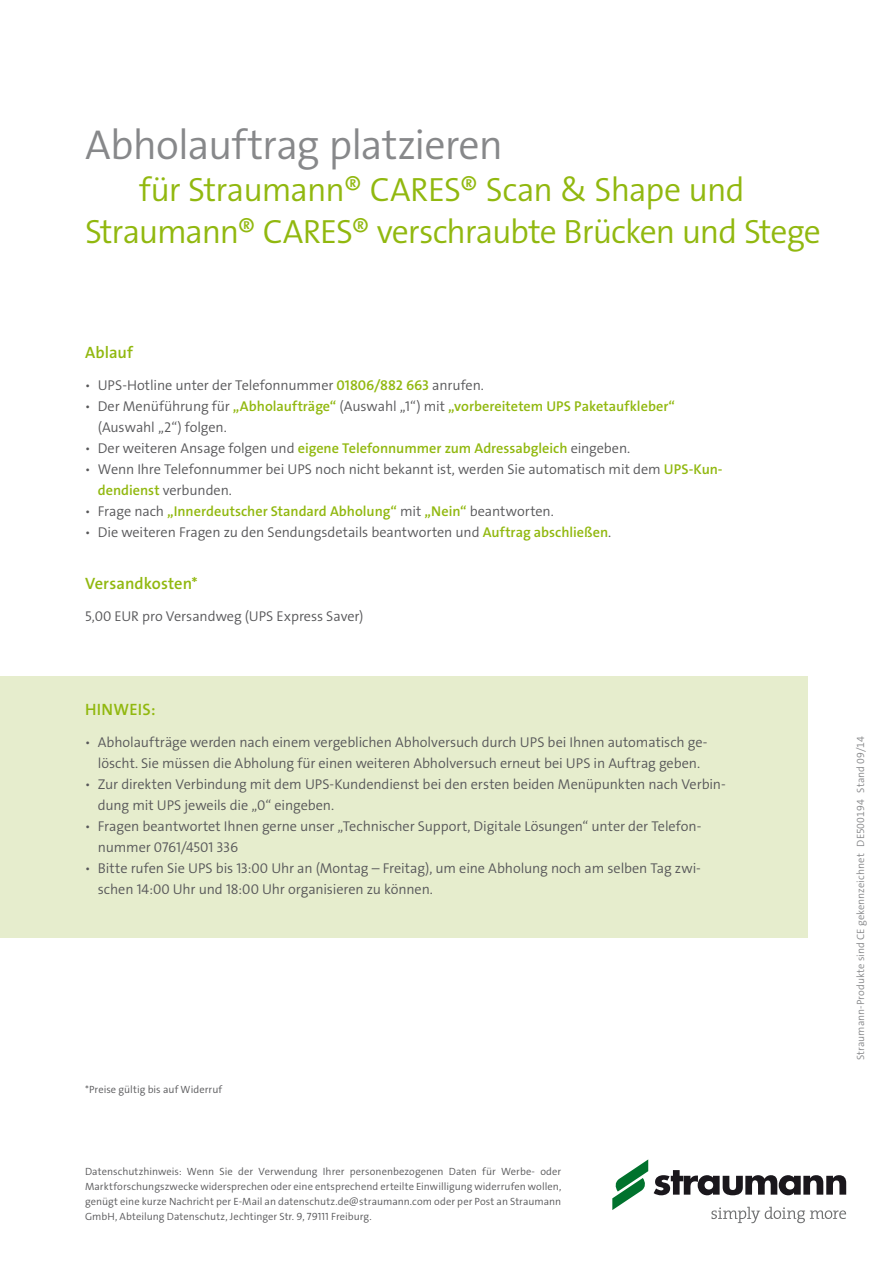
<style>
.page{position:relative;width:893px;height:1263px;background:#fff}
.page>*{position:absolute;margin:0;border:0;box-sizing:border-box;transform-origin:0 0}
.t1{font:42px "The Sans LP4 Se Lig";letter-spacing:-.02em;color:#87888a}
.t2{font:33.75px/42px "The Sans LP4 Se Lig";letter-spacing:-.03em;color:#91b80f}
.t3{font:16.5px "The Sans LP6 Se Bld";letter-spacing:.005em;color:#91b80f}
.t4{font:14.25px "The Sans LP4 Se Lig";letter-spacing:-.005em;color:#58585a}
.t5{font:14.25px "The Sans LP6 Se Bld";color:#91b80f}
.t6{font:10.5px/15px "The Sans LP4 Se Lig";letter-spacing:.005em;color:#58585a;text-align:justify}
.t7{font:10.5px "The Sans LP4 Se Lig";color:#87888a}
.s1{font-family:"The Sans LP6 Se Bld";color:#91b80f}
.s2{font-family:"The Sans LP4 Se Lig";color:#58585a}
</style>
<div class="page">
<div style="left:0;top:676px;width:808px;height:262px;background:#e6edcd"></div>
<svg style="left:654px;top:1170px;width:192px;height:25px"></svg>
<svg style="left:612px;top:1159px;width:36px;height:51px"></svg>
<svg style="left:711px;top:1207px;width:135px;height:16px"></svg>
<h1 class="t1" style="left:85px;top:117px;width:419px">Abholauftrag platzieren</h1>
<h2 class="t2" style="left:85px;top:169px;width:737px;text-indent:54px">für Straumann® CARES® Scan &amp; Shape und<br>Straumann® CARES® verschraubte Brücken und Stege</h2>
<p class="t3" style="left:85px;top:342px;width:49px">Ablauf</p>
<p class="t4" style="left:85px;top:376px;width:400px">ѹ UPS-Hotline unter der Telefonnummer <span class="s1">01806/882 663</span> anrufen.</p>
<p class="t5" style="left:85px;top:397px;width:592px"><span class="s2">ѹ Der Menüführung für</span> „Abholaufträge“ <span class="s2">(Auswahl „1“) mit</span> „vorbereitetem UPS Paketaufkleber“</p>
<p class="t4" style="left:98px;top:418px;width:130px">(Auswahl „2“) folgen.</p>
<p class="t4" style="left:85px;top:439px;width:547px">ѹ Der weiteren Ansage folgen und <span class="s1">eigene Telefonnummer zum Adressabgleich</span> eingeben.</p>
<p class="t4" style="left:85px;top:460px;width:639px">ѹ Wenn Ihre Telefonnummer bei UPS noch nicht bekannt ist, werden Sie automatisch mit dem <span class="s1">UPS-Kun-</span></p>
<p class="t4" style="left:98px;top:481px;width:136px"><span class="s1">dendienst</span> verbunden.</p>
<p class="t5" style="left:85px;top:502px;width:470px"><span class="s2">ѹ Frage nach</span> „Innerdeutscher Standard Abholung“ <span class="s2">mit</span> „Nein“ <span class="s2">beantworten.</span></p>
<p class="t4" style="left:85px;top:523px;width:528px">ѹ Die weiteren Fragen zu den Sendungsdetails beantworten und <span class="s1">Auftrag abschließen</span>.</p>
<p class="t3" style="left:85px;top:573px;width:114px">Versandkosten*</p>
<p class="t4" style="left:85px;top:607px;width:280px">5,00 EUR pro Versandweg (UPS Express Saver)</p>
<p class="t3" style="left:85px;top:699px;width:72px">HINWEIS:</p>
<p class="t4" style="left:85px;top:733px;width:624px">ѹ Abholaufträge werden nach einem vergeblichen Abholversuch durch UPS bei Ihnen automatisch ge-</p>
<p class="t4" style="left:98px;top:754px;width:604px">löscht. Sie müssen die Abholung für einen weiteren Abholversuch erneut bei UPS in Auftrag geben.</p>
<p class="t4" style="left:85px;top:775px;width:642px">ѹ Zur direkten Verbindung mit dem UPS-Kundendienst bei den ersten beiden Menüpunkten nach Verbin-</p>
<p class="t4" style="left:98px;top:796px;width:238px">dung mit UPS jeweils die „0“ eingeben.</p>
<p class="t4" style="left:85px;top:817px;width:618px">ѹ Fragen beantwortet Ihnen gerne unser „Technischer Support, Digitale Lösungen“ unter der Telefon-</p>
<p class="t4" style="left:98px;top:838px;width:142px">nummer 0761/4501 336</p>
<p class="t4" style="left:85px;top:859px;width:617px">ѹ Bitte rufen Sie UPS bis 13:00 Uhr an (Montag – Freitag), um eine Abholung noch am selben Tag zwi-</p>
<p class="t4" style="left:98px;top:880px;width:337px">schen 14:00 Uhr und 18:00 Uhr organisieren zu können.</p>
<p class="t6" style="left:85px;top:1082px;width:139px">*Preise gültig bis auf Widerruf</p>
<p class="t6" style="left:85px;top:1164px;width:478px">Datenschutzhinweis: Wenn Sie der Verwendung Ihrer personenbezogenen Daten für Werbe- oder Marktforschungszwecke widersprechen oder eine entsprechend erteilte Einwilligung widerrufen wollen, genügt eine kurze Nachricht per E-Mail an datenschutz.de@straumann.com oder per Post an Straumann GmbH, Abteilung Datenschutz, Jechtinger Str. 9, 79111 Freiburg.</p>
<p class="t7" style="left:854px;top:1060px;width:325px;rotate:-90deg">Straumann-Produkte sind CE gekennzeichnet DE500194 Stand 09/14</p>
</div>
